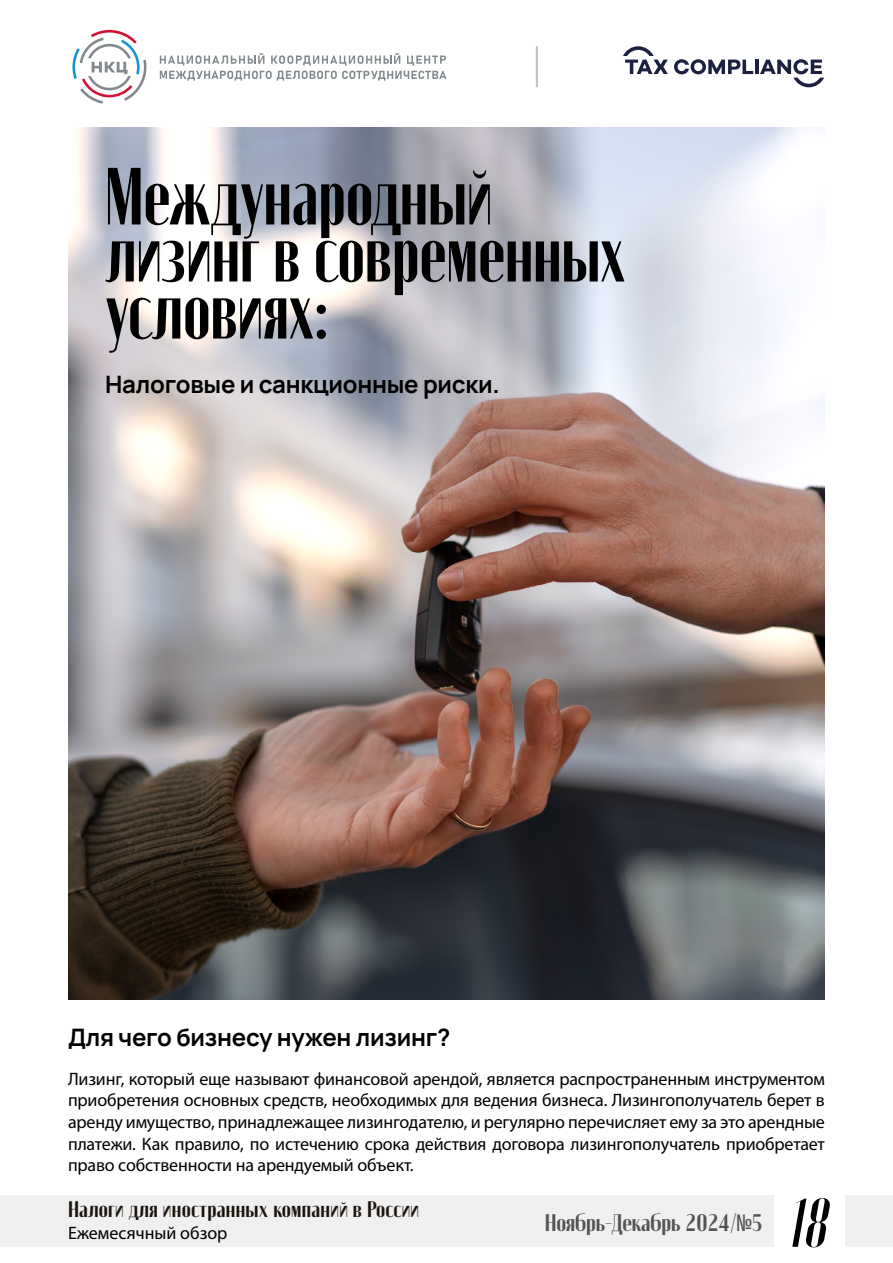
<style>
.page{position:relative;width:893px;height:1263px;background:#fff}
.page>*{position:absolute;margin:0;border:0;box-sizing:border-box;transform-origin:0 0}
.t1{font:81px/57px "Moniqa Extra Bold Narrow Heading";color:#000}
.t2{font:69px "Moniqa Bold Cond Ita Display";color:#000}
.t3{font:700 24px "Manrope";letter-spacing:-.01em;color:#000}
.t4{font:24px "Moniqa Extra Bold Heading";letter-spacing:-.005em;color:#555454;scale:1.06 1}
.t5{font:22.5px "Moniqa Extra Bold Heading";letter-spacing:.01em;color:#1b150d;scale:1.06 1}
.t6{font:18px/21.6px "Myriad Pro";letter-spacing:-.01em;color:#000;text-align:justify}
.s1{font-family:"Andale Mono"}
</style>
<div class="page">
<div style="left:0;top:1195px;width:774px;height:51px;background:#f0f0f0"></div>
<div style="left:845px;top:1195px;width:48px;height:51px;background:#f0f0f0"></div>
<svg style="left:72px;top:30px;width:74px;height:74px"></svg>
<svg style="left:160px;top:53px;width:286px;height:28px"></svg>
<hr style="left:536px;top:46px;width:2px;height:41px;background:#c2c1c1">
<svg style="left:623px;top:46px;width:45px;height:28px"></svg>
<svg style="left:674px;top:59px;width:79px;height:15px"></svg>
<hr style="left:755px;top:60px;width:4px;height:14px;background:#1c213f">
<svg style="left:760px;top:59px;width:64px;height:28px"></svg>
<img style="left:68px;top:128px;width:757px;height:871px">
<h1 class="t1" style="left:105px;top:168px;width:522px">Международный лизинг в современных условиях:</h1>
<h3 class="t3" style="left:105px;top:367px;width:396px">Налоговые и санкционные риски.</h3>
<h3 class="t3" style="left:68px;top:1020px;width:384px">Для чего бизнесу нужен лизинг?</h3>
<p class="t6" style="left:68px;top:1068px;width:758px">Лизинг, который еще называют финансовой арендой, является распространенным инструментом приобретения основных средств, необходимых для ведения бизнеса. Лизингополучатель берет в аренду имущество, принадлежащее лизингодателю, и регулярно перечисляет ему за это арендные платежи. Как правило, по истечению срока действия договора лизингополучатель приобретает право собственности на арендуемый объект.</p>
<p class="t5" style="left:68px;top:1198px;width:333px">Налоги для иностранных компаний в России</p>
<p class="t6" style="left:68px;top:1222px;width:161px">Ежемесячный обзор</p>
<h3 class="t4" style="left:545px;top:1210px;width:207px">Ноябрь-Декабрь 2024/<span class="s1">№</span>5</h3>
<h2 class="t2" style="left:791px;top:1188px;width:40px">18</h2>
</div>
